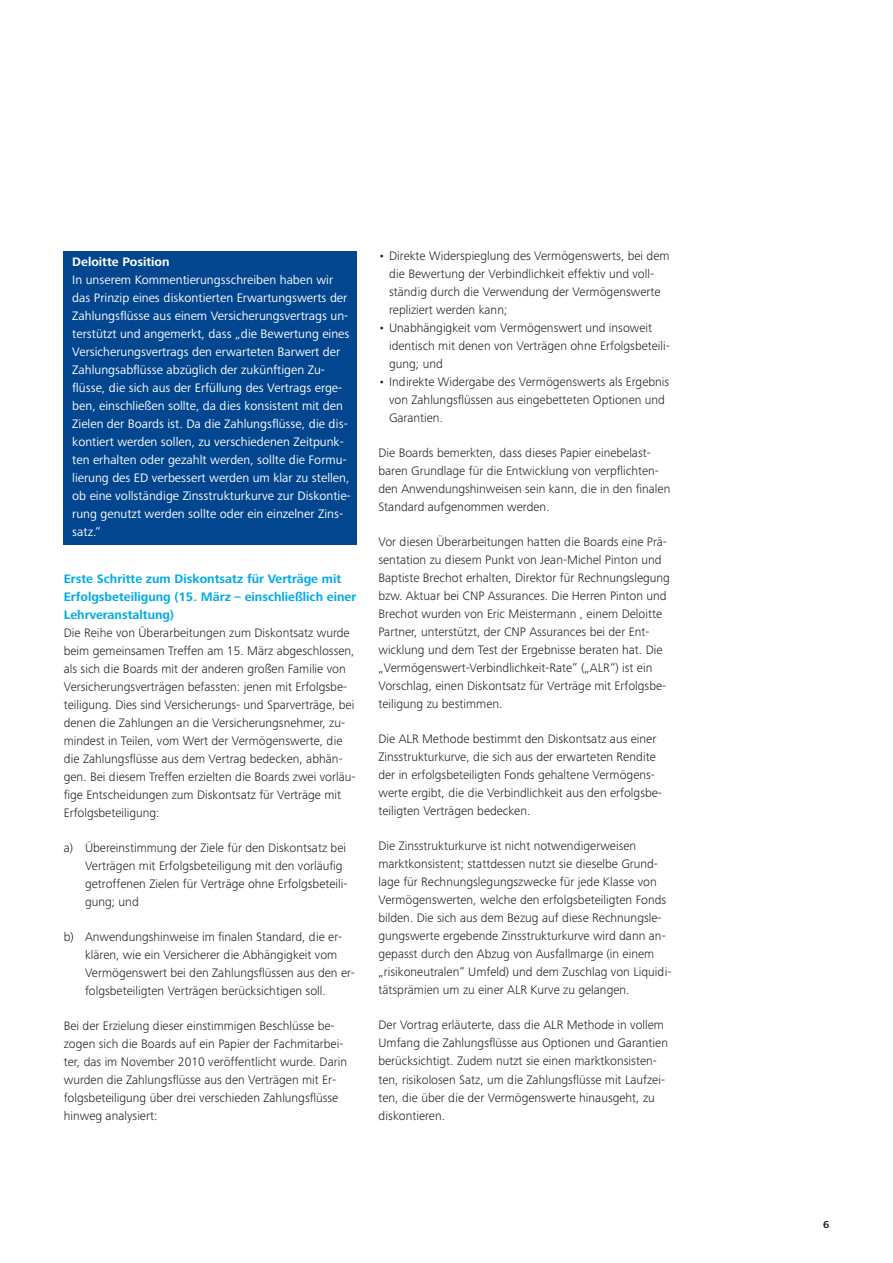
<style>
.page{position:relative;width:893px;height:1263px;background:#fff}
.page>*{position:absolute;margin:0;border:0;box-sizing:border-box;transform-origin:0 0}
.t1{font:300 12.75px/18px "Frutiger Next Pro";color:#231f20}
.t2{font:12.75px/18px "Frutiger Next Pro";color:#fff}
.t3{font:700 12.75px/18px "Frutiger Next Pro";color:#00abe7}
.t4{font:700 12.75px "Frutiger Next Pro";color:#fff}
.t5{font:700 10.5px "Frutiger Next Pro";color:#231f20}
</style>
<div class="page">
<div style="left:64px;top:251px;width:293px;height:293px;background:#01468e"></div>
<p class="t4" style="left:72px;top:255px;width:99px">Deloitte Position</p>
<p class="t2" style="left:72px;top:271px;width:280px">In unserem Kommentierungsschreiben haben wir das Prinzip eines diskontierten Erwartungswerts der Zahlungsflüsse aus einem Versicherungsvertrags un&shy;terstützt und angemerkt, dass „die Bewertung eines Versicherungsvertrags den erwarteten Barwert der Zahlungsabflüsse abzüglich der zukünftigen Zu&shy;flüsse, die sich aus der Erfüllung des Vertrags erge&shy;ben, einschließen sollte, da dies konsistent mit den Zielen der Boards ist. Da die Zahlungsflüsse, die dis&shy;kontiert werden sollen, zu verschiedenen Zeitpunk&shy;ten erhalten oder gezahlt werden, sollte die Formu&shy;lierung des ED verbessert werden um klar zu stellen, ob eine vollständige Zinsstrukturkurve zur Diskontie&shy;rung genutzt werden sollte oder ein einzelner Zins&shy;satz.“</p>
<p class="t3" style="left:64px;top:570px;width:294px">Erste Schritte zum Diskontsatz für Verträge mit<br>Erfolgsbeteiligung (15. März – einschließlich einer<br>Lehrveranstaltung)</p>
<p class="t1" style="left:64px;top:624px;width:293px">Die Reihe von Überarbeitungen zum Diskontsatz wurde beim gemeinsamen Treffen am 15. März abgeschlossen, als sich die Boards mit der anderen großen Familie von Versicherungsverträgen befassten: jenen mit Erfolgsbe&shy;teiligung. Dies sind Versicherungs- und Sparverträge, bei denen die Zahlungen an die Versicherungsnehmer, zu&shy;mindest in Teilen, vom Wert der Vermögenswerte, die die Zahlungsflüsse aus dem Vertrag bedecken, abhän&shy;gen. Bei diesem Treffen erzielten die Boards zwei vorläu&shy;fige Entscheidungen zum Diskontsatz für Verträge mit Erfolgsbeteiligung:</p>
<p class="t1" style="left:85px;top:839px;width:264px;text-indent:-21px">a) Übereinstimmung der Ziele für den Diskontsatz bei Verträgen mit Erfolgsbeteiligung mit den vorläufig getroffenen Zielen für Verträge ohne Erfolgsbeteili&shy;gung; und</p>
<p class="t1" style="left:85px;top:928px;width:271px;text-indent:-21px">b) Anwendungshinweise im finalen Standard, die er&shy;klären, wie ein Versicherer die Abhängigkeit vom Vermögenswert bei den Zahlungsflüssen aus den er&shy;folgsbeteiligten Verträgen berücksichtigen soll.</p>
<p class="t1" style="left:64px;top:1017px;width:285px">Bei der Erzielung dieser einstimmigen Beschlüsse be&shy;zogen sich die Boards auf ein Papier der Fachmitarbei&shy;ter, das im November 2010 veröffentlicht wurde. Darin wurden die Zahlungsflüsse aus den Verträgen mit Er&shy;folgsbeteiligung über drei verschieden Zahlungsflüsse hinweg analysiert:</p>
<p class="t1" style="left:389px;top:247px;width:282px;text-indent:-11px">• Direkte Widerspieglung des Vermögenswerts, bei dem die Bewertung der Verbindlichkeit effektiv und voll&shy;ständig durch die Verwendung der Vermögenswerte repliziert werden kann;</p>
<p class="t1" style="left:389px;top:319px;width:282px;text-indent:-11px">• Unabhängigkeit vom Vermögenswert und insoweit identisch mit denen von Verträgen ohne Erfolgsbeteili&shy;gung; und</p>
<p class="t1" style="left:389px;top:373px;width:282px;text-indent:-11px">• Indirekte Widergabe des Vermögenswerts als Ergebnis von Zahlungsflüssen aus eingebetteten Optionen und<br>Garantien.</p>
<p class="t1" style="left:378px;top:444px;width:293px">Die Boards bemerkten, dass dieses Papier einebelast&shy;baren Grundlage für die Entwicklung von verpflichten&shy;den Anwendungshinweisen sein kann, die in den finalen Standard aufgenommen werden.</p>
<p class="t1" style="left:378px;top:533px;width:293px">Vor diesen Überarbeitungen hatten die Boards eine Prä&shy;sentation zu diesem Punkt von Jean-Michel Pinton und Baptiste Brechot erhalten, Direktor für Rechnungslegung bzw. Aktuar bei CNP Assurances. Die Herren Pinton und Brechot wurden von Eric Meistermann , einem Deloitte Partner, unterstützt, der CNP Assurances bei der Ent&shy;wicklung und dem Test der Ergebnisse beraten hat. Die „Vermögenswert-Verbindlichkeit-Rate“ („ALR“) ist ein Vorschlag, einen Diskontsatz für Verträge mit Erfolgsbe&shy;teiligung zu bestimmen.</p>
<p class="t1" style="left:378px;top:730px;width:285px">Die ALR Methode bestimmt den Diskontsatz aus einer Zinsstrukturkurve, die sich aus der erwarteten Rendite der in erfolgsbeteiligten Fonds gehaltene Vermögens&shy;werte ergibt, die die Verbindlichkeit aus den erfolgsbe&shy;teiligten Verträgen bedecken.</p>
<p class="t1" style="left:378px;top:837px;width:294px">Die Zinsstrukturkurve ist nicht notwendigerweisen marktkonsistent; stattdessen nutzt sie dieselbe Grund&shy;lage für Rechnungslegungszwecke für jede Klasse von Vermögenswerten, welche den erfolgsbeteiligten Fonds bilden. Die sich aus dem Bezug auf diese Rechnungsle&shy;gungswerte ergebende Zinsstrukturkurve wird dann an&shy;gepasst durch den Abzug von Ausfallmarge (in einem „risikoneutralen“ Umfeld) und dem Zuschlag von Liquidi&shy;tätsprämien um zu einer ALR Kurve zu gelangen.</p>
<p class="t1" style="left:378px;top:1016px;width:291px">Der Vortrag erläuterte, dass die ALR Methode in vollem Umfang die Zahlungsflüsse aus Optionen und Garantien berücksichtigt. Zudem nutzt sie einen marktkonsisten&shy;ten, risikolosen Satz, um die Zahlungsflüsse mit Laufzei&shy;ten, die über die der Vermögenswerte hinausgeht, zu diskontieren.</p>
<p class="t5" style="left:823px;top:1218px;width:8px">6</p>
</div>
